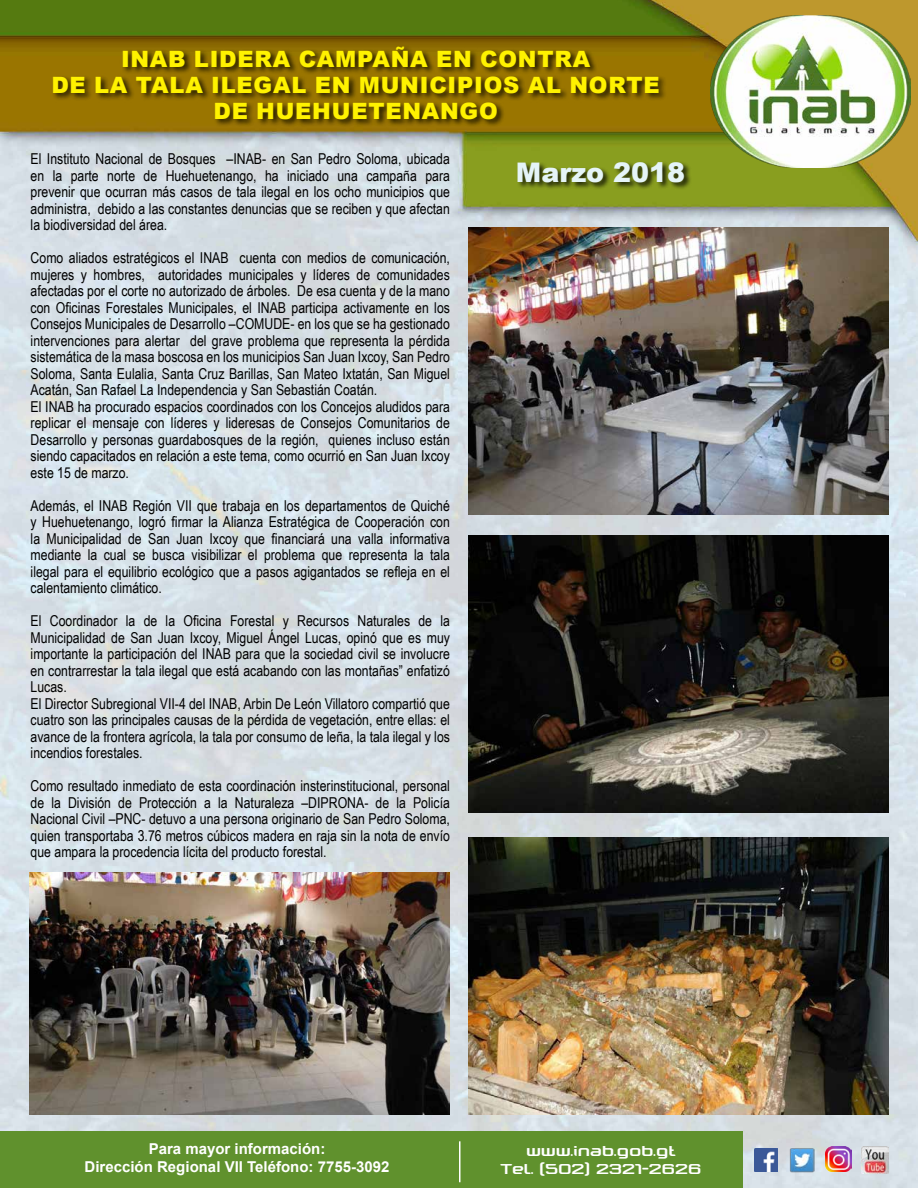
<style>
.page{position:relative;width:918px;height:1188px;background:#fff}
.page>*{position:absolute;margin:0;border:0;box-sizing:border-box;transform-origin:0 0}
.t1{font:900 27px "Arial";color:#e5f4f7}
.t2{font:900 22.5px/25.8px "Arial";letter-spacing:.035em;color:#fff200;text-align:center}
.t3{font:15px/16.5px "Arial Narrow";color:#000;text-align:justify}
.t4{font:700 15px/18px "Arial";color:#fff;text-align:center}
.t5{font:15px/18px "Tektrron";color:#fff;text-align:center}
</style>
<div class="page">
<img style="left:0;top:0;width:918px;height:1188px">
<div style="left:1px;top:1132px;width:742px;height:56px;background:#60912d"></div>
<div style="left:516px;top:161px;width:176px;height:29px;background:#000;opacity:.75"></div>
<hr style="left:459px;top:1141px;width:1px;height:41px;background:#fff">
<div style="left:51px;top:45px;width:617px;height:83px;background:#000;opacity:.75"></div>
<img style="left:710px;top:16px;width:201px;height:152px">
<img style="left:755px;top:1148px;width:23px;height:24px">
<img style="left:790px;top:1147px;width:25px;height:26px">
<img style="left:826px;top:1146px;width:25px;height:26px">
<img style="left:861px;top:1147px;width:27px;height:26px">
<img style="left:468px;top:536px;width:420px;height:276px">
<img style="left:468px;top:227px;width:420px;height:288px">
<img style="left:30px;top:873px;width:420px;height:241px">
<img style="left:468px;top:838px;width:420px;height:276px">
<h2 class="t2" style="left:51px;top:45px;width:610px">INAB LIDERA CAMPAÑA EN CONTRA<br>DE LA TALA ILEGAL EN MUNICIPIOS AL NORTE<br>DE HUEHUETENANGO</h2>
<p class="t3" style="left:31px;top:150px;width:421px">El Instituto Nacional de Bosques –INAB- en San Pedro Soloma, ubicada en la parte norte de Huehuetenango, ha iniciado una campaña para prevenir que ocurran más casos de tala ilegal en los ocho municipios que administra, debido a las constantes denuncias que se reciben y que afectan la biodiversidad del área.</p>
<p class="t3" style="left:31px;top:249px;width:421px;text-align:left">Como aliados estratégicos el INAB cuenta con medios de comunicación, mujeres y hombres, autoridades municipales y líderes de comunidades afectadas por el corte no autorizado de árboles. De esa cuenta y de la mano con Oficinas Forestales Municipales, el INAB participa activamente en los Consejos Municipales de Desarrollo –COMUDE- en los que se ha gestionado intervenciones para alertar del grave problema que representa la pérdida sistemática de la masa boscosa en los municipios San Juan Ixcoy, San Pedro Soloma, Santa Eulalia, Santa Cruz Barillas, San Mateo Ixtatán, San Miguel Acatán, San Rafael La Independencia y San Sebastián Coatán.<br>El INAB ha procurado espacios coordinados con los Concejos aludidos para replicar el mensaje con líderes y lideresas de Consejos Comunitarios de Desarrollo y personas guardabosques de la región, quienes incluso están siendo capacitados en relación a este tema, como ocurrió en San Juan Ixcoy este 15 de marzo.</p>
<p class="t3" style="left:31px;top:496px;width:421px">Además, el INAB Región VII que trabaja en los departamentos de Quiché y Huehuetenango, logró firmar la Alianza Estratégica de Cooperación con la Municipalidad de San Juan Ixcoy que financiará una valla informativa mediante la cual se busca visibilizar el problema que representa la tala ilegal para el equilibrio ecológico que a pasos agigantados se refleja en el calentamiento climático.</p>
<p class="t3" style="left:31px;top:612px;width:421px;text-align:left">El Coordinador la de la Oficina Forestal y Recursos Naturales de la Municipalidad de San Juan Ixcoy, Miguel Ángel Lucas, opinó que es muy importante la participación del INAB para que la sociedad civil se involucre en contrarrestar la tala ilegal que está acabando con las montañas” enfatizó Lucas.<br>El Director Subregional VII-4 del INAB, Arbin De León Villatoro compartió que cuatro son las principales causas de la pérdida de vegetación, entre ellas: el avance de la frontera agrícola, la tala por consumo de leña, la tala ilegal y los incendios forestales.</p>
<p class="t3" style="left:31px;top:777px;width:421px">Como resultado inmediato de esta coordinación insterinstitucional, personal de la División de Protección a la Naturaleza –DIPRONA- de la Policía Nacional Civil –PNC- detuvo a una persona originario de San Pedro Soloma, quien transportaba 3.76 metros cúbicos madera en raja sin la nota de envío que ampara la procedencia lícita del producto forestal.</p>
<h1 class="t1" style="left:516px;top:153px;width:171px">Marzo 2018</h1>
<p class="t4" style="left:85px;top:1140px;width:306px">Para mayor información:<br>Dirección Regional VII Teléfono: 7755-3092</p>
<p class="t5" style="left:500px;top:1141px;width:202px">www.inab.gob.gt<br>Tel. (502) 2321-2626</p>
</div>
